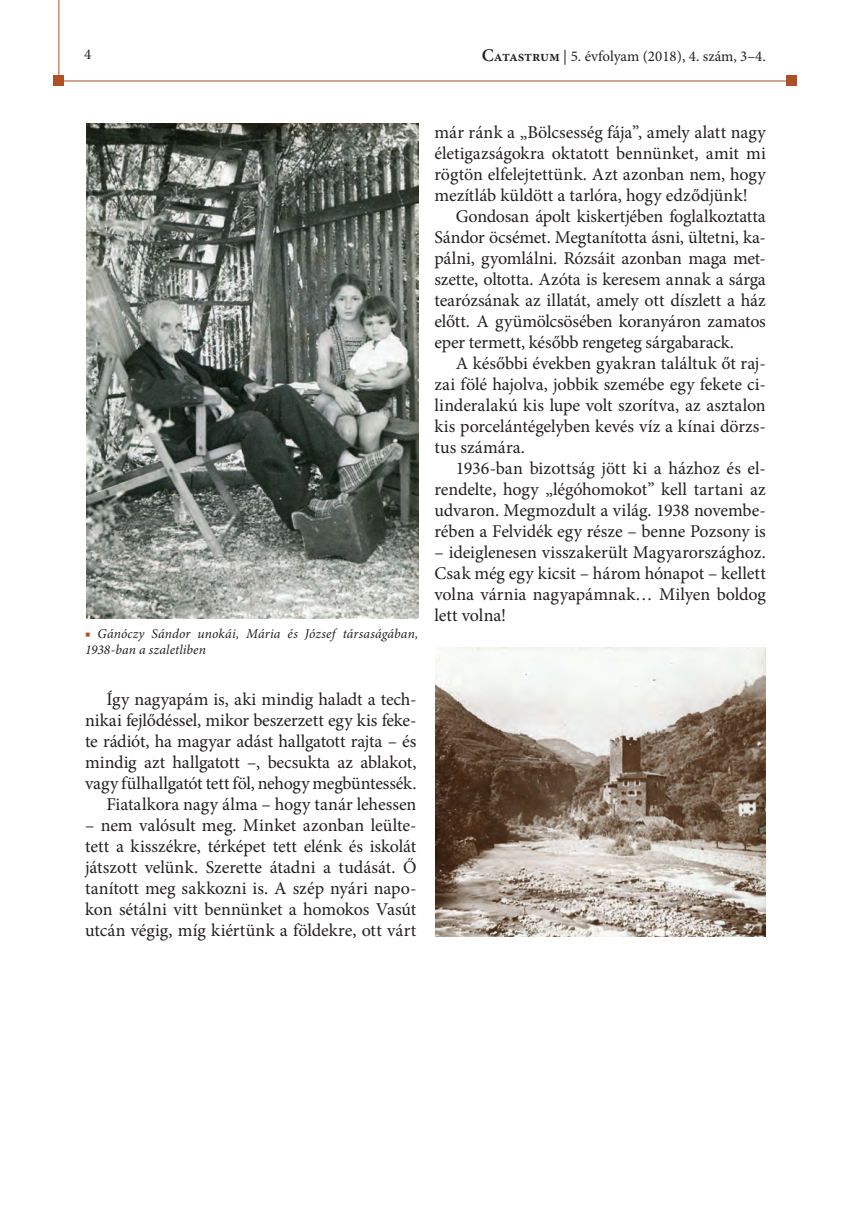
<style>
.page{position:relative;width:851px;height:1212px;background:#fff}
.page>*{position:absolute;margin:0;border:0;box-sizing:border-box;transform-origin:0 0}
.t1{font:18px/21px "Minion Pro";letter-spacing:-.01em;color:#231f20;text-align:justify}
.t2{font:15px "Minion Pro";color:#231f20}
.t3{font:italic 13.5px/16.5px "Minion Pro";letter-spacing:.01em;color:#231f20}
.s1{font-weight:600;font-size:18px}
.s2{font-weight:600}
.s3{color:#ae4f25}
</style>
<div class="page">
<hr style="left:59px;top:81px;width:728px;height:1px;background:#ae4f25">
<hr style="left:59px;top:0;width:1px;height:81px;background:#ae4f25">
<div style="left:786px;top:76px;width:10px;height:10px;background:#ae4f25"></div>
<div style="left:54px;top:76px;width:10px;height:10px;background:#ae4f25"></div>
<img style="left:86px;top:123px;width:332px;height:496px">
<img style="left:435px;top:647px;width:330px;height:289px">
<p class="t2" style="left:84px;top:45px;width:9px">4</p>
<p class="t2" style="left:481px;top:46px;width:285px"><span class="s1">C</span><span class="s2">atastrum</span> | 5. évfolyam (2018), 4. szám, 3–4.</p>
<p class="t3" style="left:85px;top:625px;width:335px"><span class="s3">■</span> Gánóczy Sándor unokái, Mária és József társaságában,<br>1938-ban a szaletliben</p>
<p class="t1" style="left:85px;top:689px;width:333px;text-align:right">Így nagyapám is, aki mindig haladt a tech&shy;nikai fejlődéssel, mikor beszerzett egy kis feke&shy;te rádiót, ha magyar adást hallgatott rajta – és mindig azt hallgatott –, becsukta az ablakot, vagy fülhallgatót tett föl, nehogy megbüntessék.<br>Fiatalkora nagy álma – hogy tanár lehessen</p>
<p class="t1" style="left:85px;top:815px;width:333px">– nem valósult meg. Minket azonban leülte&shy;tett a kisszékre, térképet tett elénk és iskolát játszott velünk. Szerette átadni a tudását. Ő tanított meg sakkozni is. A szép nyári napo&shy;kon sétálni vitt bennünket a homokos Vasút utcán végig, míg kiértünk a földekre, ott várt</p>
<p class="t1" style="left:434px;top:122px;width:333px">már ránk a „Bölcsesség fája”, amely alatt nagy életigazságokra oktatott bennünket, amit mi rögtön elfelejtettünk. Azt azonban nem, hogy mezítláb küldött a tarlóra, hogy edződjünk!</p>
<p class="t1" style="left:434px;top:206px;width:333px;text-indent:21px">Gondosan ápolt kiskertjében foglalkoztatta Sándor öcsémet. Megtanította ásni, ültetni, ka&shy;pálni, gyomlálni. Rózsáit azonban maga met&shy;szette, oltotta. Azóta is keresem annak a sárga tearózsának az illatát, amely ott díszlett a ház előtt. A gyümölcsösében koranyáron zamatos eper termett, később rengeteg sárgabarack.</p>
<p class="t1" style="left:434px;top:353px;width:333px;text-indent:21px">A későbbi években gyakran találtuk őt raj&shy;zai fölé hajolva, jobbik szemébe egy fekete ci&shy;linderalakú kis lupe volt szorítva, az asztalon kis porcelántégelyben kevés víz a kínai dörzs&shy;tus számára.</p>
<p class="t1" style="left:434px;top:458px;width:333px;text-indent:21px">1936-ban bizottság jött ki a házhoz és el&shy;rendelte, hogy „légóhomokot” kell tartani az udvaron. Megmozdult a világ. 1938 novembe&shy;rében a Felvidék egy része – benne Pozsony is</p>
<p class="t1" style="left:434px;top:542px;width:333px">– ideiglenesen visszakerült Magyarországhoz.<br>Csak még egy kicsit – három hónapot – kellett volna várnia nagyapámnak… Milyen boldog lett volna!</p>
</div>
